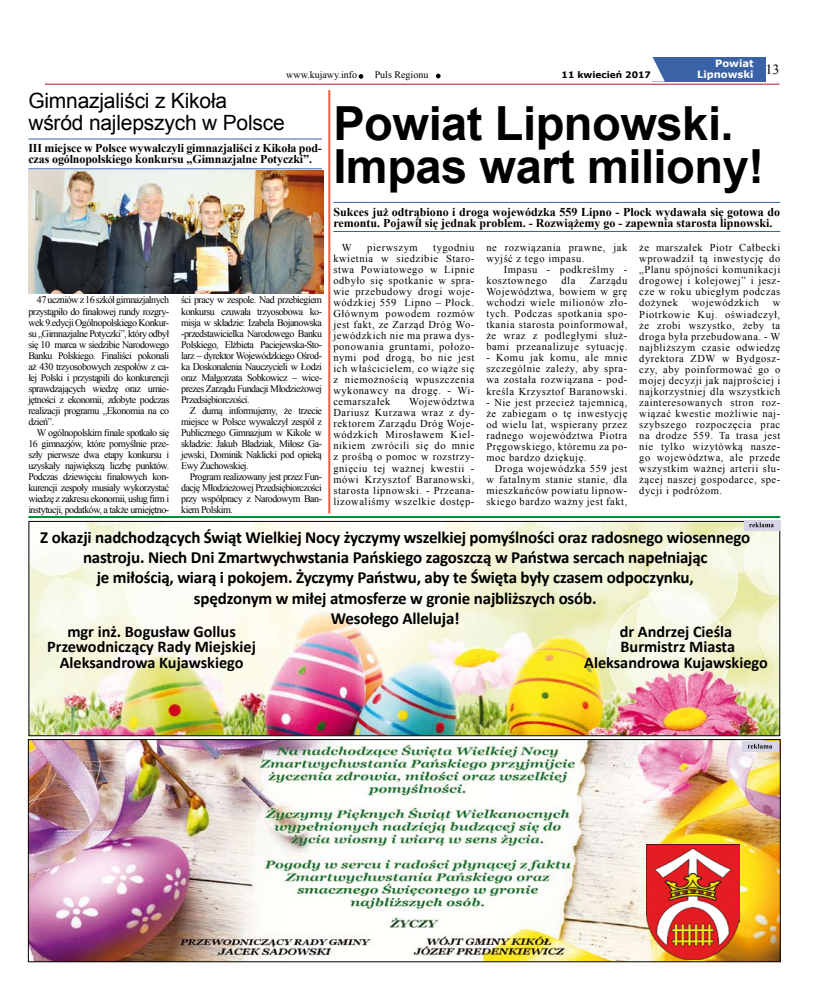
<style>
.page{position:relative;width:820px;height:993px;background:#fff}
.page>*{position:absolute;margin:0;border:0;box-sizing:border-box;transform-origin:0 0}
.t1{font:700 47px/43px "Arial";letter-spacing:-.01em;color:#000}
.t2{font:21px/22px "Arial";letter-spacing:-.01em;color:#000}
.t3{font:700 17px/20.4px "Calibri";letter-spacing:-.01em;color:#000;text-align:center}
.t4{font:700 16.3px/15.5px "Calibri";color:#000;text-align:center}
.t5{font:14px "Times New Roman";color:#000}
.t6{font:700 12px/11px "Times New Roman";color:#000}
.t7{font:10.5px/11px "Times New Roman";letter-spacing:.05em;color:#000;text-align:justify}
.t8{font:10px/11px "Times New Roman";letter-spacing:-.05em;color:#000;text-align:justify}
.t9{font:10px "Times New Roman";color:#000}
.t10{font:700 10px "Verdana";color:#fff}
.t11{font:700 9px "Verdana";color:#000}
</style>
<div class="page">
<div style="left:652px;top:57px;width:113px;height:24px;background:#3a62a7"></div>
<svg style="left:652px;top:57px;width:12px;height:24px"></svg>
<svg style="left:436px;top:74px;width:4px;height:4px"></svg>
<svg style="left:358px;top:74px;width:5px;height:5px"></svg>
<hr style="left:45px;top:84px;width:734px;height:1px;background:#b9132b">
<img style="left:30px;top:522px;width:748px;height:212px">
<div style="left:28px;top:520px;width:752px;height:216px;border:1px solid #000"></div>
<img style="left:30px;top:740px;width:748px;height:219px">
<div style="left:28px;top:738px;width:752px;height:223px;border:1px solid #000"></div>
<img style="left:646px;top:843px;width:93px;height:115px">
<hr style="left:28px;top:168px;width:294px;height:1px;background:#3a62a7">
<hr style="left:28px;top:138px;width:294px;height:1px;background:#3a62a7">
<hr style="left:333px;top:231px;width:447px;height:1px;background:#3a62a7">
<hr style="left:333px;top:202px;width:447px;height:1px;background:#3a62a7">
<img style="left:28px;top:171px;width:295px;height:122px">
<hr style="left:328px;top:90px;width:2px;height:423px;background:#e95f40">
<hr style="left:28px;top:516px;width:752px;height:2px;background:#009036">
<div style="left:742px;top:740px;width:36px;height:11px;background:#d7d5e5"></div>
<svg style="left:747px;top:743px;width:24px;height:5px"></svg>
<div style="left:744px;top:519px;width:36px;height:11px;background:#d7d5e5"></div>
<svg style="left:749px;top:522px;width:24px;height:5px"></svg>
<p class="t9" style="left:286px;top:68px;width:72px">www.kujawy.info</p>
<p class="t9" style="left:374px;top:68px;width:55px">Puls Regionu</p>
<p class="t10" style="left:714px;top:57px;width:40px">Powiat</p>
<p class="t11" style="left:561px;top:68px;width:91px">11 kwiecień 2017</p>
<p class="t10" style="left:696px;top:68px;width:58px">Lipnowski</p>
<h3 class="t5" style="left:765px;top:59px;width:15px">13</h3>
<h2 class="t2" style="left:28px;top:90px;width:258px">Gimnazjaliści z Kikoła wśród najlepszych w Polsce</h2>
<p class="t6" style="left:28px;top:142px;width:295px">III miejsce w Polsce wywalczyli gimnazjaliści z Kikoła pod&shy;czas ogólnopolskiego konkursu „Gimnazjalne Potyczki”.</p>
<p class="t8" style="left:28px;top:294px;width:142px;text-indent:9px">47 uczniów z 16 szkół gimnazjalnych przystąpiło do finałowej rundy rozgry&shy;wek 9.edycji Ogólnopolskiego Konkur&shy;su „Gimnazjalne Potyczki”, który odbył się 10 marca w siedzibie Narodowego Banku Polskiego. Finaliści pokonali aż 430 trzyosobowych zespołów z ca&shy;łej Polski i przystąpili do konkurencji sprawdzających wiedzę oraz umie&shy;jętności z ekonomii, zdobyte podczas realizacji programu „Ekonomia na co dzień”.</p>
<p class="t8" style="left:28px;top:426px;width:142px;text-indent:8px">W ogólnopolskim finale spotkało się 16 gimnazjów, które pomyślnie prze&shy;szły pierwsze dwa etapy konkursu i uzyskały największą liczbę punktów.<br>Podczas dziewięciu finałowych kon&shy;kurencji zespoły musiały wykorzystać wiedzę z zakresu ekonomii, usług firm i instytucji, podatków, a także umiejętno-</p>
<p class="t8" style="left:181px;top:294px;width:142px">ści pracy w zespole. Nad przebiegiem konkursu czuwała trzyosobowa ko&shy;misja w składzie: Izabela Bojanowska -przedstawicielka Narodowego Banku Polskiego, Elżbieta Paciejewska-Sto&shy;larz – dyrektor Wojewódzkiego Ośrod&shy;ka Doskonalenia Nauczycieli w Łodzi oraz Małgorzata Sobkowicz – wice&shy;prezes Zarządu Fundacji Młodzieżowej Przedsiębiorczości.</p>
<p class="t8" style="left:181px;top:404px;width:142px;text-indent:8px">Z dumą informujemy, że trzecie miejsce w Polsce wywalczył zespół z Publicznego Gimnazjum w Kikole w składzie: Jakub Bladziak, Miłosz Ga&shy;jewski, Dominik Naklicki pod opieką Ewy Żuchowskiej.</p>
<p class="t8" style="left:181px;top:470px;width:142px;text-indent:8px">Program realizowany jest przez Fun&shy;dację Młodzieżowej Przedsiębiorczości przy współpracy z Narodowym Ban&shy;kiem Polskim.</p>
<h1 class="t1" style="left:333px;top:103px;width:432px">Powiat Lipnowski.<br>Impas wart miliony!</h1>
<p class="t6" style="left:333px;top:206px;width:448px">Sukces już odtrąbiono i droga wojewódzka 559 Lipno - Płock wydawała się gotowa do remontu. Pojawił się jednak problem. - Rozwiążemy go - zapewnia starosta lipnowski.</p>
<p class="t7" style="left:333px;top:242px;width:142px;text-indent:100px">tygodniu kwietnia w siedzibie Staro&shy;stwa Powiatowego w Lipnie odbyło się spotkanie w spra&shy;wie przebudowy drogi woje&shy;wódzkiej 559 Lipno – Płock.<br>Głównym powodem rozmów jest fakt, ze Zarząd Dróg Wo&shy;jewódzkich nie ma prawa dys&shy;ponowania gruntami, położo&shy;nymi pod drogą, bo nie jest ich właścicielem, co wiąże się z niemożnością wpuszczenia wykonawcy na drogę. - Wi&shy;cemarszałek</p>
<p class="t7" style="left:342px;top:242px;width:11px">W</p>
<p class="t7" style="left:367px;top:242px;width:52px">pierwszym</p>
<p class="t7" style="left:333px;top:396px;width:142px;text-indent:76px">Województwa Dariusz Kurzawa wraz z dy&shy;rektorem Zarządu Dróg Woje&shy;wódzkich Mirosławem Kiel&shy;nikiem zwrócili się do mnie z prośbą o pomoc w rozstrzy&shy;gnięciu tej ważnej kwestii - mówi Krzysztof Baranowski, starosta lipnowski. - Przeana&shy;lizowaliśmy wszelkie dostęp-</p>
<p class="t7" style="left:486px;top:242px;width:142px">ne rozwiązania prawne, jak wyjść z tego impasu.</p>
<p class="t7" style="left:486px;top:264px;width:142px;text-indent:17px">Impasu - podkreślmy - kosztownego</p>
<p class="t7" style="left:486px;top:275px;width:142px;text-indent:103px">Zarządu Województwa, bowiem w grę wchodzi wiele milionów zło&shy;tych. Podczas spotkania spo&shy;tkania starosta poinformował, że wraz z podległymi służ&shy;bami przeanalizuje sytuację.</p>
<p class="t7" style="left:486px;top:352px;width:142px">- Komu jak komu, ale mnie szczególnie zależy, aby spra&shy;wa została rozwiązana - pod&shy;kreśla Krzysztof Baranowski.</p>
<p class="t7" style="left:486px;top:396px;width:142px">- Nie jest przecież tajemnicą, że zabiegam o tę inwestycję od wielu lat, wspierany przez radnego województwa Piotra Pręgowskiego, któremu za po&shy;moc bardzo dziękuję.</p>
<p class="t7" style="left:486px;top:462px;width:142px;text-indent:9px">Droga wojewódzka 559 jest w fatalnym stanie stanie, dla mieszkańców powiatu lipnow&shy;skiego bardzo ważny jest fakt,</p>
<p class="t7" style="left:561px;top:275px;width:15px">dla</p>
<p class="t7" style="left:639px;top:242px;width:142px">że marszałek Piotr Całbecki wprowadził tą inwestycję do „Planu spójności komunikacji drogowej i kolejowej” i jesz&shy;cze w roku ubiegłym podczas dożynek</p>
<p class="t7" style="left:691px;top:297px;width:69px">wojewódzkich</p>
<p class="t7" style="left:639px;top:297px;width:143px;text-indent:133px">w Piotrkowie Kuj. oświadczył, że zrobi wszystko, żeby ta droga była przebudowana. - W najbliższym czasie odwiedzę dyrektora ZDW w Bydgosz&shy;czy, aby poinformować go o mojej decyzji jak najprościej i najkorzystniej dla wszystkich zainteresowanych stron roz&shy;wiązać kwestie możliwie naj&shy;szybszego rozpoczęcia prac na drodze 559. Ta trasa jest nie tylko wizytówką nasze&shy;go województwa, ale przede wszystkim ważnej arterii słu&shy;żącej naszej gospodarce, spe&shy;dycji i podróżom.</p>
<p class="t3" style="left:40px;top:525px;width:711px">Z okazji nadchodzących Świąt Wielkiej Nocy życzymy wszelkiej pomyślności oraz radosnego wiosennego nastroju. Niech Dni Zmartwychwstania Pańskiego zagoszczą w Państwa sercach napełniając<br>je miłością, wiarą i pokojem. Życzymy Państwu, aby te Święta były czasem odpoczynku,<br>spędzonym w miłej atmosferze w gronie najbliższych osób.<br>Wesołego Alleluja!</p>
<h3 class="t4" style="left:47px;top:622px;width:210px">mgr inż. Bogusław Gollus<br>Przewodniczący Rady Miejskiej<br>Aleksandrowa Kujawskiego</h3>
<h3 class="t4" style="left:584px;top:622px;width:185px">dr Andrzej Cieśla<br>Burmistrz Miasta<br>Aleksandrowa Kujawskiego</h3>
</div>
